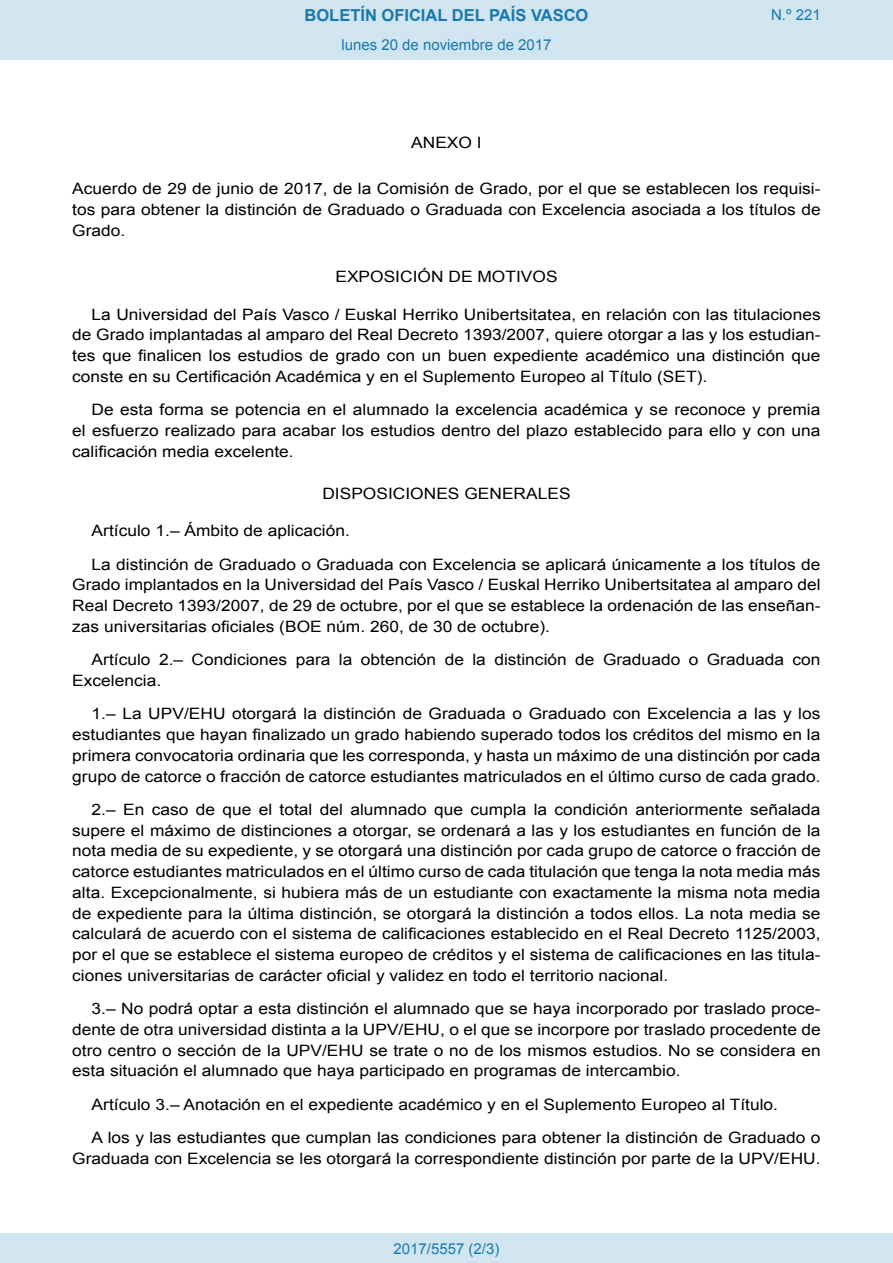
<style>
.page{position:relative;width:893px;height:1263px;background:#fff}
.page>*{position:absolute;margin:0;border:0;box-sizing:border-box;transform-origin:0 0}
.t1{font:700 16.5px "Arial";color:#1879ad}
.BOPVDetalle{font:15.6px/20.7px "Arial";color:#000;text-align:justify;scale:1.11 1}
.BOPVDisposicionTitul{font:15.6px/20.7px "Arial";color:#000;text-align:justify;scale:1.11 1}
.BOPVClave{font:15.6px "Arial";color:#000;scale:1.11 1}
.Paginacion_Centro{font:15px "Arial";color:#1879ad}
</style>
<div class="page">
<div style="left:0;top:0;width:893px;height:60px;background:#d0e5f0"></div>
<div style="left:0;top:1233px;width:893px;height:30px;background:#d0e5f0"></div>
<p class="t1" style="left:305px;top:4px;width:285px">BOLETÍN OFICIAL DEL PAÍS VASCO</p>
<p class="Paginacion_Centro" style="left:341px;top:35px;width:212px">lunes 20 de noviembre de 2017</p>
<p class="Paginacion_Centro" style="left:771px;top:5px;width:51px">N.º 221</p>
<p class="BOPVClave" style="left:411px;top:132px;width:65px">ANEXO I</p>
<p class="BOPVDisposicionTitul" style="left:72px;top:179px;width:676px">Acuerdo de 29 de junio de 2017, de la Comisión de Grado, por el que se establecen los requisi&shy;tos para obtener la distinción de Graduado o Graduada con Excelencia asociada a los títulos de Grado.</p>
<p class="BOPVClave" style="left:335px;top:266px;width:202px">EXPOSICIÓN DE MOTIVOS</p>
<p class="BOPVDetalle" style="left:72px;top:304px;width:676px;text-indent:19px">La Universidad del País Vasco / Euskal Herriko Unibertsitatea, en relación con las titulaciones de Grado implantadas al amparo del Real Decreto 1393/2007, quiere otorgar a las y los estudian&shy;tes que finalicen los estudios de grado con un buen expediente académico una distinción que conste en su Certificación Académica y en el Suplemento Europeo al Título (SET).</p>
<p class="BOPVDetalle" style="left:72px;top:400px;width:675px;text-indent:19px">De esta forma se potencia en el alumnado la excelencia académica y se reconoce y premia el esfuerzo realizado para acabar los estudios dentro del plazo establecido para ello y con una calificación media excelente.</p>
<p class="BOPVClave" style="left:322px;top:483px;width:225px">DISPOSICIONES GENERALES</p>
<p class="BOPVDetalle" style="left:92px;top:521px;width:234px">Artículo 1.– Ámbito de aplicación.</p>
<p class="BOPVDetalle" style="left:72px;top:554px;width:676px;text-indent:19px">La distinción de Graduado o Graduada con Excelencia se aplicará únicamente a los títulos de Grado implantados en la Universidad del País Vasco / Euskal Herriko Unibertsitatea al amparo del Real Decreto 1393/2007, de 29 de octubre, por el que se establece la ordenación de las enseñan&shy;zas universitarias oficiales (BOE núm. 260, de 30 de octubre).</p>
<p class="BOPVDetalle" style="left:72px;top:650px;width:675px;text-indent:19px">Artículo 2.– Condiciones para la obtención de la distinción de Graduado o Graduada con<br>Excelencia.</p>
<p class="BOPVDetalle" style="left:72px;top:704px;width:676px;text-indent:19px">1.– La UPV/EHU otorgará la distinción de Graduada o Graduado con Excelencia a las y los estudiantes que hayan finalizado un grado habiendo superado todos los créditos del mismo en la primera convocatoria ordinaria que les corresponda, y hasta un máximo de una distinción por cada grupo de catorce o fracción de catorce estudiantes matriculados en el último curso de cada grado.</p>
<p class="BOPVDetalle" style="left:72px;top:799px;width:676px;text-indent:19px">2.– En caso de que el total del alumnado que cumpla la condición anteriormente señalada supere el máximo de distinciones a otorgar, se ordenará a las y los estudiantes en función de la nota media de su expediente, y se otorgará una distinción por cada grupo de catorce o fracción de catorce estudiantes matriculados en el último curso de cada titulación que tenga la nota media más alta. Excepcionalmente, si hubiera más de un estudiante con exactamente la misma nota media de expediente para la última distinción, se otorgará la distinción a todos ellos. La nota media se calculará de acuerdo con el sistema de calificaciones establecido en el Real Decreto 1125/2003, por el que se establece el sistema europeo de créditos y el sistema de calificaciones en las titula&shy;ciones universitarias de carácter oficial y validez en todo el territorio nacional.</p>
<p class="BOPVDetalle" style="left:72px;top:998px;width:676px;text-indent:19px">3.– No podrá optar a esta distinción el alumnado que se haya incorporado por traslado proce&shy;dente de otra universidad distinta a la UPV/EHU, o el que se incorpore por traslado procedente de otro centro o sección de la UPV/EHU se trate o no de los mismos estudios. No se considera en esta situación el alumnado que haya participado en programas de intercambio.</p>
<p class="BOPVDetalle" style="left:92px;top:1094px;width:620px">Artículo 3.– Anotación en el expediente académico y en el Suplemento Europeo al Título.</p>
<p class="BOPVDetalle" style="left:72px;top:1127px;width:676px;text-align:right">A los y las estudiantes que cumplan las condiciones para obtener la distinción de Graduado o<br>Graduada con Excelencia se les otorgará la correspondiente distinción por parte de la UPV/EHU.</p>
<p class="Paginacion_Centro" style="left:393px;top:1238px;width:107px">2017/5557 (2/3)</p>
</div>
